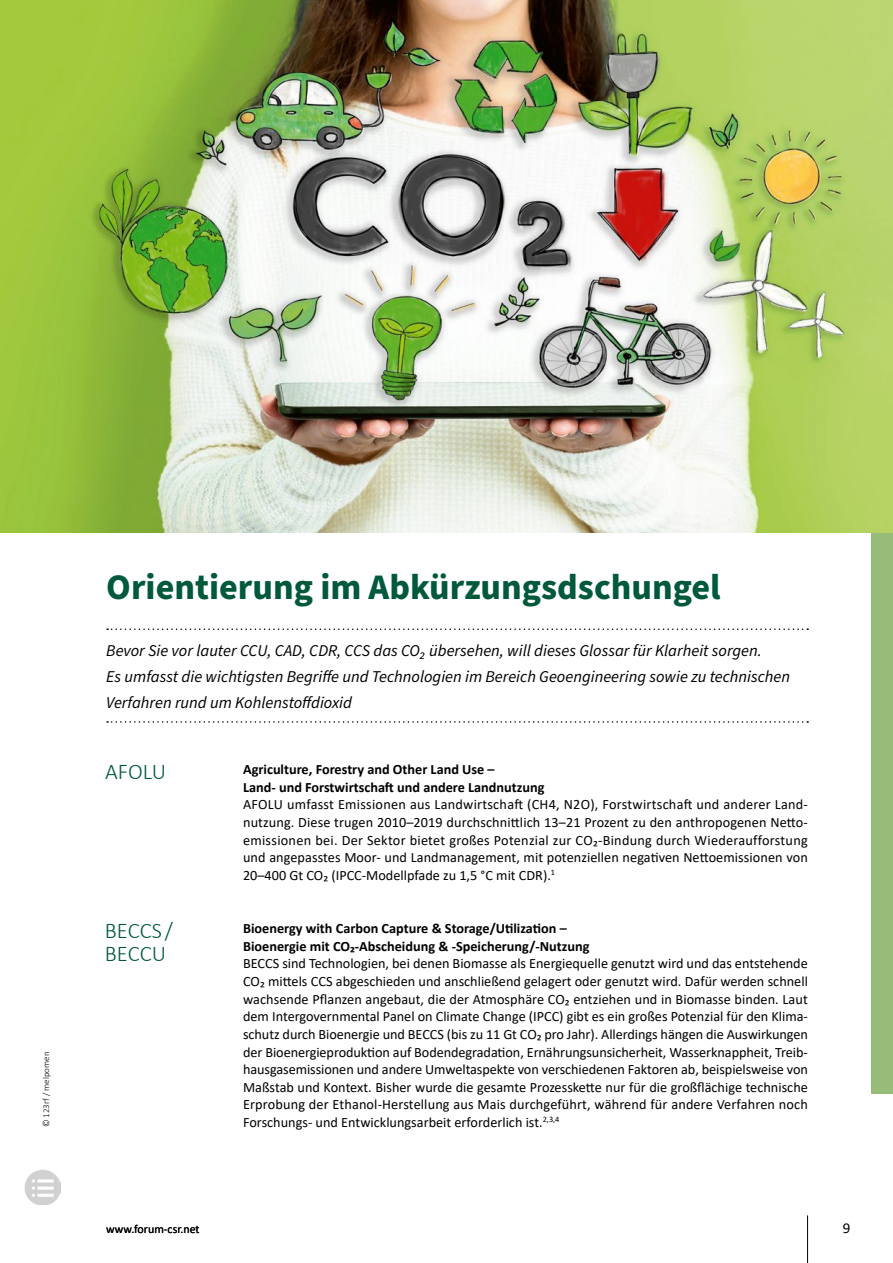
<style>
.page{position:relative;width:893px;height:1263px;background:#fff}
.page>*{position:absolute;margin:0;border:0;box-sizing:border-box;transform-origin:0 0}
.t1{font:700 36px "Source Sans Pro";color:#00593d}
.t2{font:300 22.5px/22.5px "Calibri";color:#00593d}
.t3{font:italic 16.5px/26.4px "Source Sans Pro";color:#000}
.t4{font:15px "Calibri";color:#000}
.t5{font:14.25px/17.7px "Calibri";color:#000;text-align:justify}
.t6{font:700 14.25px/17.7px "Calibri";color:#000}
.t7{font:12px "Calibri";color:#000}
.t8{font:300 9px "Calibri";color:#000}
</style>
<div class="page">
<div style="left:872px;top:533px;width:21px;height:561px;background:#97bc79"></div>
<hr style="left:807px;top:1215px;width:1px;height:48px;background:#000">
<img style="left:25px;top:1169px;width:35px;height:36px">
<svg style="left:107px;top:628px;width:701px;height:2px"></svg>
<svg style="left:107px;top:721px;width:701px;height:2px"></svg>
<img style="left:0;top:0;width:893px;height:533px">
<p class="t8" style="left:41px;top:1127px;width:77px;rotate:-90deg">© 123rf / melpomen</p>
<h1 class="t1" style="left:106px;top:563px;width:616px">Orientierung im Abkürzungsdschungel</h1>
<p class="t3" style="left:106px;top:637px;width:685px">Bevor Sie vor lauter CCU, CAD, CDR, CCS das CO₂ übersehen, will dieses Glossar für Klarheit sorgen.<br>Es umfasst die wichtigsten Begriffe und Technologien im Bereich Geoengineering sowie zu technischen<br>Verfahren rund um Kohlenstoffdioxid</p>
<h2 class="t2" style="left:105px;top:760px;width:62px">AFOLU</h2>
<h2 class="t2" style="left:105px;top:919px;width:70px">BECCS /<br>BECCU</h2>
<p class="t6" style="left:243px;top:760px;width:303px">Agriculture, Forestry and Other Land Use –<br>Land- und Forstwirtschaft und andere Landnutzung</p>
<p class="t5" style="left:243px;top:795px;width:566px">AFOLU umfasst Emissionen aus Landwirtschaft (CH4, N2O), Forstwirtschaft und anderer Land&shy;nutzung. Diese trugen 2010–2019 durchschnittlich 13–21 Prozent zu den anthropogenen Netto&shy;emissionen bei. Der Sektor bietet großes Potenzial zur CO₂-Bindung durch Wiederaufforstung und angepasstes Moor- und Landmanagement, mit potenziellen negativen Nettoemissionen von 20–400 Gt CO₂ (IPCC-Modellpfade zu 1,5 °C mit CDR).<sup>1</sup></p>
<p class="t6" style="left:243px;top:919px;width:348px">Bioenergy with Carbon Capture &amp; Storage/Utilization –<br>Bioenergie mit CO₂-Abscheidung &amp; -Speicherung/-Nutzung</p>
<p class="t5" style="left:243px;top:954px;width:566px">BECCS sind Technologien, bei denen Biomasse als Energiequelle genutzt wird und das entstehende CO₂ mittels CCS abgeschieden und anschließend gelagert oder genutzt wird. Dafür werden schnell wachsende Pflanzen angebaut, die der Atmosphäre CO₂ entziehen und in Biomasse binden. Laut dem Intergovernmental Panel on Climate Change (IPCC) gibt es ein großes Potenzial für den Klima&shy;schutz durch Bioenergie und BECCS (bis zu 11 Gt CO₂ pro Jahr). Allerdings hängen die Auswirkungen der Bioenergieproduktion auf Bodendegradation, Ernährungsunsicherheit, Wasserknappheit, Treib&shy;hausgasemissionen und andere Umweltaspekte von verschiedenen Faktoren ab, beispielsweise von Maßstab und Kontext. Bisher wurde die gesamte Prozesskette nur für die großflächige technische Erprobung der Ethanol-Herstellung aus Mais durchgeführt, während für andere Verfahren noch Forschungs- und Entwicklungsarbeit erforderlich ist.<sup>2,3,4</sup></p>
<p class="t7" style="left:106px;top:1221px;width:95px">www.forum-csr.net</p>
<p class="t4" style="left:843px;top:1218px;width:9px">9</p>
</div>
